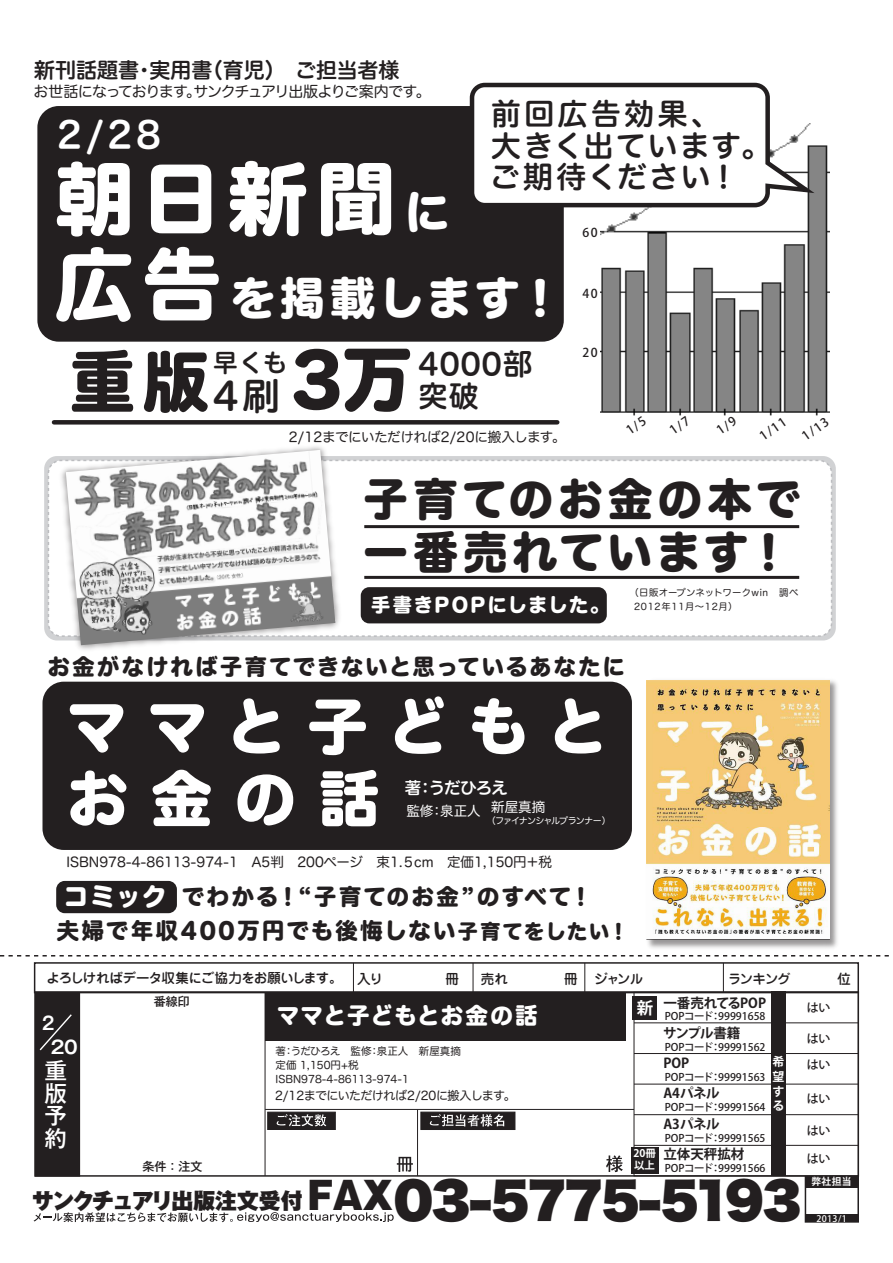
<style>
.page{position:relative;width:893px;height:1263px;background:#fff}
.page>*{position:absolute;margin:0;border:0;box-sizing:border-box;transform-origin:0 0}
.t1{font:78.75px "Hira Maru Std W8";color:#fff}
.t2{font:70.05px "Hira Maru Std W8";color:#231f20}
.t3{font:65.4px "Hira Maru Std W8";color:#231f20}
.t4{font:60.75px/72px "Hira Maru Std W8";letter-spacing:.33em;color:#fff}
.t5{font:44.85px "Hira Maru Std W8";letter-spacing:.085em;color:#fff}
.t6{font:44.4px/53.4px "Hira Maru Std W8";letter-spacing:.115em;color:#231f20}
.t7{font:37.05px "Hira Maru Std W6";color:#231f20}
.t8{font:35.55px "Hira Maru Std W6";color:#fff}
.t9{font:29.85px/31.7px "Hira Maru Std W6";letter-spacing:.08em;color:#231f20}
.t10{font:29.25px "Hira Maru Std W6";letter-spacing:.04em;color:#231f20}
.t11{font:25.2px "Hira Maru Std W8";color:#fff}
.t12{font:24.6px "Hira Maru Std W6";color:#231f20}
.t13{font:22.5px "Hira Maru Std W8";letter-spacing:.055em;color:#fff}
.t14{font:500 22.5px/22.5px "Gothic MB101 Pr 6 N";color:#fff;text-align:justify}
.t15{font:22.2px "Hira Maru Std W8";letter-spacing:.11em;color:#231f20}
.t16{font:22.05px "Hira Maru Std W8";letter-spacing:.1em;color:#231f20}
.t17{font:900 21.75px "Gothic MB101 Pr 6 N";letter-spacing:-.06em;color:#231f20}
.t18{font:21px "Hira Maru Std W6";color:#231f20}
.t19{font:19.2px "Hira Maru Std W8";letter-spacing:.095em;color:#fff}
.t20{font:700 18px/24px "Gothic MB101 Pr 6 De";color:#fff;scale:.9 1}
.t21{font:16.5px "Hira Maru Std W6";letter-spacing:-.06em;color:#fff}
.t22{font:700 16.5px "Koz Go Pro";color:#fff}
.t23{font:15px "Hira Maru Std W4";letter-spacing:-.08em;color:#231f20}
.t24{font:13.5px "Hira Maru Std W4";color:#231f20}
.t25{font:700 13.5px "Koz Go Pro";color:#231f20}
.t26{font:500 13.5px "Jun 34 Pro";letter-spacing:-.045em;color:#231f20}
.t27{font:13.5px "Hira Maru Std W4";letter-spacing:-.02em;color:#231f20}
.t28{font:500 13.5px "Jun 34 Pro";letter-spacing:-.065em;color:#231f20}
.t29{font:13.5px "Hira Maru Std W4";color:#fff}
.t30{font:500 12.3px "Koz Go Pro";color:#231f20}
.t31{font:12px "Hira Maru Std W4";letter-spacing:-.04em;color:#231f20}
.t32{font:500 12px "Koz Go Pro";letter-spacing:-.03em;color:#231f20}
.t33{font:500 12px "Gothic MB101 Pr 6 N";color:#231f20}
.t34{font:700 12px/14.5px "Koz Go Pro";color:#fff;text-align:justify}
.t35{font:500 10.5px "Koz Go Pro";color:#231f20}
.t36{font:10.5px/13.5px "Hira Maru Std W4";color:#231f20}
.t37{font:700 10.5px/11.9px "Koz Go Pro";color:#fff}
.t38{font:700 9.75px "Koz Go Pro";color:#fff}
.t39{font:9.3px/13.8px "Hira Maru Std W4";letter-spacing:.055em;color:#231f20}
.t40{font:9px "Hira Maru Std W4";letter-spacing:-.105em;color:#fff}
.t41{font:500 9px "Koz Go Pro";color:#fff}
.s1{font-size:44.85px}
.s2{font-size:78.75px}
.s3{font-size:20.1px}
.s4{font-size:36.75px}
.s5{font-family:"Hira Kaku Std W9";font-weight:400;font-size:48.6px}
</style>
<div class="page">
<div style="left:44px;top:456px;width:792px;height:184px;background:#d1d2d4;border-radius:13px"></div>
<div style="left:48px;top:460px;width:783px;height:176px;background:#fff;border-radius:13px"></div>
<div style="left:48px;top:460px;width:784px;height:177px;border:2px dashed #bcbdc0;border-radius:13px"></div>
<hr style="left:634px;top:1145px;width:224px;height:1px;background:#231f20">
<hr style="left:634px;top:1114px;width:224px;height:1px;background:#231f20">
<hr style="left:634px;top:1084px;width:224px;height:1px;background:#231f20">
<hr style="left:634px;top:1053px;width:224px;height:1px;background:#231f20">
<hr style="left:634px;top:1022px;width:224px;height:1px;background:#231f20">
<div style="left:361px;top:587px;width:246px;height:36px;background:#231f20;border-radius:9px"></div>
<div style="left:37px;top:106px;width:527px;height:236px;background:#231f20;border-radius:21px"></div>
<div style="left:43px;top:682px;width:589px;height:168px;background:#231f20;border-radius:21px"></div>
<svg style="left:0;top:955px;width:889px;height:1px"></svg>
<div style="left:35px;top:992px;width:45px;height:185px;background:#231f20"></div>
<hr style="left:265px;top:992px;width:1px;height:184px;background:#231f20">
<hr style="left:417px;top:1110px;width:1px;height:66px;background:#231f20">
<svg style="left:397px;top:1157px;width:16px;height:15px"></svg>
<svg style="left:606px;top:1155px;width:17px;height:17px"></svg>
<hr style="left:265px;top:1109px;width:369px;height:1px;background:#231f20">
<div style="left:267px;top:1112px;width:69px;height:18px;background:#231f20;border:1px solid #231f20"></div>
<svg style="left:277px;top:1114px;width:49px;height:12px"></svg>
<div style="left:420px;top:1111px;width:95px;height:19px;background:#231f20;border:1px solid #231f20"></div>
<svg style="left:430px;top:1114px;width:74px;height:12px"></svg>
<svg style="left:38px;top:1013px;width:34px;height:39px"></svg>
<div style="left:265px;top:992px;width:361px;height:48px;background:#231f20"></div>
<svg style="left:34px;top:1212px;width:360px;height:10px"></svg>
<div style="left:805px;top:1176px;width:54px;height:46px;border:2px solid #231f20"></div>
<div style="left:806px;top:1214px;width:53px;height:8px;background:#231f20"></div>
<div style="left:806px;top:1176px;width:53px;height:12px;background:#231f20"></div>
<div style="left:771px;top:991px;width:15px;height:185px;background:#231f20"></div>
<img style="left:646px;top:680px;width:191px;height:269px">
<img style="left:647px;top:680px;width:182px;height:259px">
<div style="left:631px;top:1146px;width:28px;height:27px;background:#231f20"></div>
<div style="left:633px;top:996px;width:24px;height:23px;background:#231f20"></div>
<div style="left:56px;top:881px;width:121px;height:32px;background:#231f20;border-radius:9px"></div>
<div style="left:34px;top:962px;width:825px;height:31px;border:2px solid #231f20"></div>
<svg style="left:353px;top:963px;width:1px;height:29px"></svg>
<svg style="left:473px;top:963px;width:1px;height:29px"></svg>
<svg style="left:584px;top:963px;width:1px;height:29px"></svg>
<svg style="left:723px;top:963px;width:1px;height:29px"></svg>
<img style="left:601px;top:145px;width:228px;height:271px">
<div style="left:54px;top:420px;width:503px;height:5px;background:#231f20"></div>
<svg style="left:469px;top:82px;width:343px;height:128px"></svg>
<img style="left:57px;top:446px;width:288px;height:204px">
<img style="left:66px;top:450px;width:269px;height:195px">
<hr style="left:364px;top:525px;width:435px;height:3px;background:#231f20">
<hr style="left:364px;top:576px;width:435px;height:3px;background:#231f20">
<h3 class="t18" style="left:34px;top:54px;width:367px">新刊話題書・実用書（育児）　ご担当者様</h3>
<h3 class="t23" style="left:34px;top:81px;width:399px">お世話になっております。サンクチュアリ出版よりご案内です。</h3>
<h3 class="t9" style="left:490px;top:99px;width:283px">前回広告効果、<br>大きく出ています。ご期待ください！</h3>
<h3 class="t8" style="left:57px;top:108px;width:105px">2/28</h3>
<h1 class="t1" style="left:55px;top:139px;width:396px">朝日新聞<span class="s1">に</span></h1>
<h3 class="t5" style="left:55px;top:263px;width:509px"><span class="s2">広告</span>を掲載します！</h3>
<h3 class="t3" style="left:70px;top:331px;width:140px">重版</h3>
<h3 class="t10" style="left:419px;top:342px;width:115px">4000部</h3>
<p class="t30" style="left:582px;top:224px;width:17px">60</p>
<p class="t30" style="left:582px;top:286px;width:17px">40</p>
<p class="t30" style="left:582px;top:345px;width:17px">20</p>
<h2 class="t2" style="left:291px;top:326px;width:122px">3万</h2>
<h3 class="t12" style="left:213px;top:345px;width:76px">早くも</h3>
<h3 class="t7" style="left:213px;top:368px;width:68px">4刷</h3>
<h3 class="t10" style="left:419px;top:374px;width:61px">突破</h3>
<p class="t27" style="left:289px;top:427px;width:278px">2/12までにいただければ2/20に搬入します。</p>
<p class="t30" style="left:756px;top:431px;width:31px;rotate:-35deg">1/11</p>
<p class="t30" style="left:799px;top:431px;width:31px;rotate:-35deg">1/13</p>
<h3 class="t6" style="left:364px;top:474px;width:439px">子育てのお金の本で一番売れています！</h3>
<h3 class="t19" style="left:371px;top:590px;width:240px">手書きPOPにしました。</h3>
<p class="t39" style="left:634px;top:586px;width:176px;text-indent:-5px">（日販オープンネットワークwin　調べ　<br>2012年11月～12月）</p>
<h3 class="t16" style="left:48px;top:649px;width:578px">お金がなければ子育てできないと思っているあなたに</h3>
<h3 class="t4" style="left:66px;top:694px;width:543px">ママと子どもとお金の話</h3>
<h3 class="t21" style="left:405px;top:776px;width:104px">著：うだひろえ</h3>
<p class="t29" style="left:491px;top:797px;width:55px">新屋真摘</p>
<p class="t40" style="left:487px;top:814px;width:125px">（ファイナンシャルプランナー）</p>
<p class="t29" style="left:406px;top:800px;width:76px">監修：泉正人</p>
<p class="t24" style="left:66px;top:851px;width:487px">ISBN978-4-86113-974-1　A5判　200ページ　束1.５cm　定価1,150円＋税</p>
<h3 class="t11" style="left:63px;top:877px;width:105px">コミック</h3>
<h3 class="t15" style="left:182px;top:880px;width:411px">でわかる！“子育てのお金”のすべて！</h3>
<h3 class="t15" style="left:57px;top:914px;width:573px">夫婦で年収400万円でも後悔しない<span class="s3">子育てをしたい！</span></h3>
<p class="t26" style="left:46px;top:967px;width:338px">よろしければデータ収集にご協力をお願いします。 入り</p>
<p class="t28" style="left:445px;top:968px;width:15px">冊</p>
<p class="t28" style="left:481px;top:968px;width:29px">売れ</p>
<p class="t28" style="left:564px;top:968px;width:81px">冊 ジャンル</p>
<p class="t28" style="left:728px;top:968px;width:64px">ランキング</p>
<p class="t28" style="left:837px;top:968px;width:15px">位</p>
<p class="t33" style="left:154px;top:991px;width:37px">番線印</p>
<p class="t25" style="left:663px;top:994px;width:104px">一番売れてるPOP</p>
<h3 class="t22" style="left:637px;top:997px;width:18px">新</h3>
<h3 class="t13" style="left:277px;top:999px;width:262px">ママと子どもとお金の話</h3>
<p class="t35" style="left:665px;top:1009px;width:102px">POPコード：99991658</p>
<h3 class="t20" style="left:51px;top:1010px;width:31px;text-indent:-9px">2<br>20</h3>
<p class="t25" style="left:663px;top:1024px;width:79px">サンプル書籍</p>
<p class="t35" style="left:665px;top:1041px;width:102px">POPコード：99991562</p>
<p class="t36" style="left:276px;top:1044px;width:187px">著：うだひろえ 監修：泉正人　新屋真摘</p>
<p class="t34" style="left:772px;top:1055px;width:13px">希望する</p>
<p class="t25" style="left:663px;top:1054px;width:27px">POP</p>
<p class="t35" style="left:665px;top:1071px;width:102px">POPコード：99991563</p>
<h3 class="t14" style="left:44px;top:1058px;width:23px">重版予約</h3>
<p class="t36" style="left:276px;top:1058px;width:135px">定価 1,150円+税<br>ISBN978-4-86113-974-1</p>
<p class="t25" style="left:663px;top:1084px;width:58px">A4パネル</p>
<p class="t25" style="left:663px;top:1116px;width:58px">A3パネル</p>
<p class="t31" style="left:275px;top:1086px;width:242px">2/12までにいただければ2/20に搬入します。</p>
<p class="t35" style="left:665px;top:1101px;width:102px">POPコード：99991564</p>
<p class="t35" style="left:665px;top:1131px;width:102px">POPコード：99991565</p>
<p class="t35" style="left:665px;top:1162px;width:102px">POPコード：99991566</p>
<h3 class="t17" style="left:32px;top:1182px;width:771px">サンクチュアリ出版注文受付 <span class="s4">FAX</span><span class="s5">03-5775-5193</span></h3>
<p class="t25" style="left:663px;top:1145px;width:82px">立体天秤拡材</p>
<p class="t37" style="left:633px;top:1148px;width:24px">20冊以上</p>
<p class="t33" style="left:142px;top:1157px;width:61px">条件：注文</p>
<p class="t32" style="left:807px;top:999px;width:25px">はい</p>
<p class="t32" style="left:807px;top:1030px;width:25px">はい</p>
<p class="t32" style="left:807px;top:1057px;width:25px">はい</p>
<p class="t32" style="left:807px;top:1090px;width:25px">はい</p>
<p class="t32" style="left:807px;top:1123px;width:25px">はい</p>
<p class="t32" style="left:807px;top:1151px;width:25px">はい</p>
<p class="t38" style="left:811px;top:1175px;width:42px">弊社担当</p>
<p class="t41" style="left:816px;top:1213px;width:32px">2013/1</p>
</div>
